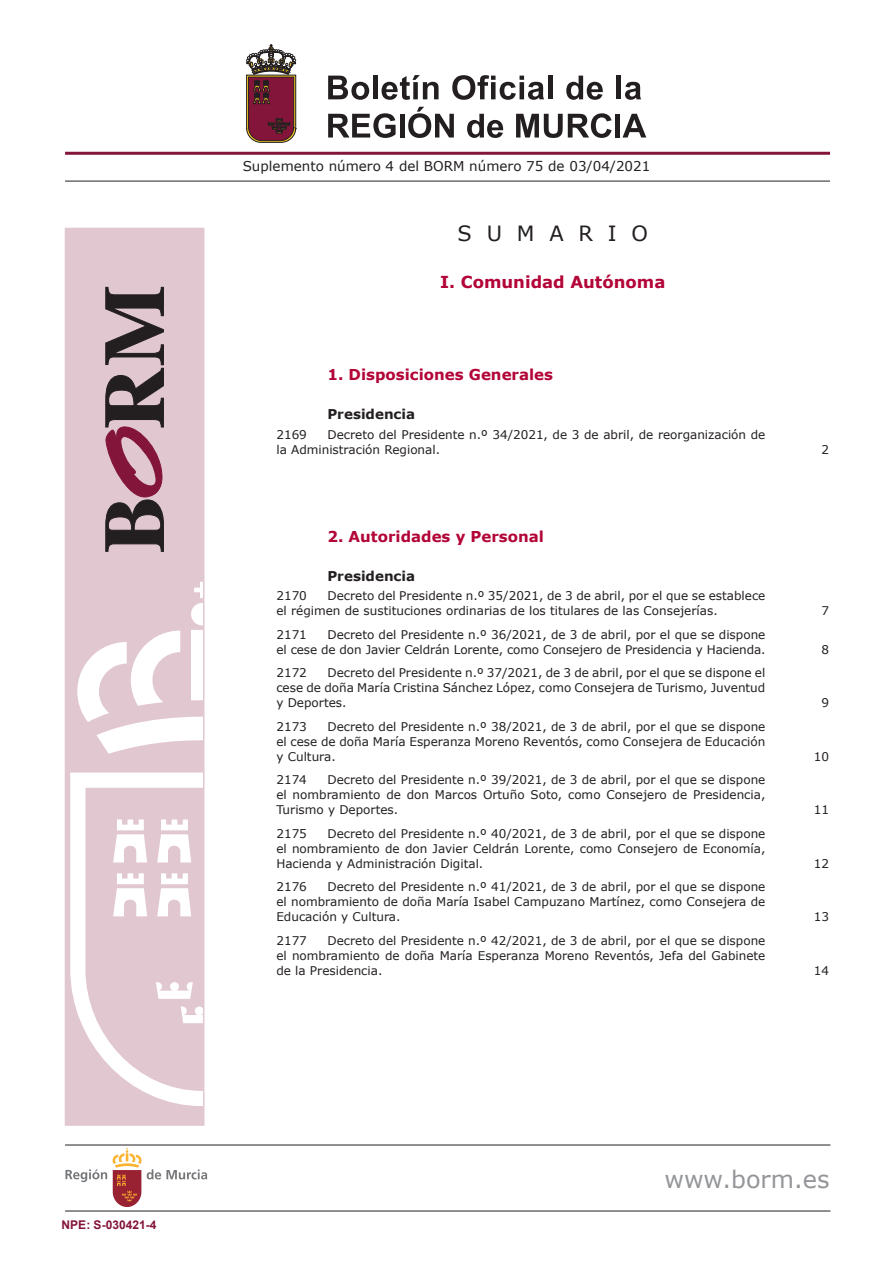
<style>
.page{position:relative;width:893px;height:1263px;background:#fff}
.page>*{position:absolute;margin:0;border:0;box-sizing:border-box;transform-origin:0 0}
.t1{font:24px "Verdana";color:#939598}
.t2{font:21px "Verdana";color:#231f20}
.t3{font:700 16.5px "Verdana";color:#b30437}
.t4{font:700 15px "Verdana";color:#b30437}
.t5{font:13.5px "Verdana";color:#231f20}
.t6{font:700 13.5px "Verdana";color:#231f20}
.t7{font:12px/15px "Verdana";color:#231f20;text-align:justify}
.t8{font:700 12px "Arial";color:#83143a}
</style>
<div class="page">
<hr style="left:65px;top:152px;width:765px;height:3px;background:#83143a">
<svg style="left:328px;top:113px;width:68px;height:25px"></svg>
<div style="left:400px;top:114px;width:5px;height:24px;background:#231f20"></div>
<svg style="left:408px;top:107px;width:46px;height:31px"></svg>
<svg style="left:467px;top:114px;width:36px;height:24px"></svg>
<svg style="left:516px;top:113px;width:96px;height:25px"></svg>
<hr style="left:616px;top:114px;width:4px;height:24px;background:#231f20">
<svg style="left:622px;top:114px;width:24px;height:24px"></svg>
<svg style="left:328px;top:76px;width:41px;height:24px"></svg>
<div style="left:373px;top:76px;width:5px;height:23px;background:#231f20"></div>
<svg style="left:382px;top:75px;width:57px;height:25px"></svg>
<svg style="left:452px;top:75px;width:92px;height:25px"></svg>
<div style="left:548px;top:76px;width:5px;height:23px;background:#231f20"></div>
<svg style="left:566px;top:76px;width:37px;height:24px"></svg>
<hr style="left:617px;top:76px;width:4px;height:23px;background:#231f20">
<svg style="left:625px;top:82px;width:16px;height:18px"></svg>
<hr style="left:65px;top:181px;width:765px;height:1px;background:#231f20">
<div style="left:65px;top:228px;width:139px;height:897px;background:#e1c7d0"></div>
<svg style="left:70px;top:772px;width:131px;height:334px"></svg>
<svg style="left:156px;top:958px;width:45px;height:90px"></svg>
<svg style="left:113px;top:819px;width:78px;height:97px"></svg>
<svg style="left:77px;top:582px;width:124px;height:172px"></svg>
<svg style="left:105px;top:287px;width:59px;height:265px"></svg>
<svg style="left:246px;top:45px;width:50px;height:98px;background:#824b53"></svg>
<hr style="left:65px;top:1144px;width:765px;height:1px;background:#231f20">
<svg style="left:113px;top:1148px;width:94px;height:59px"></svg>
<svg style="left:65px;top:1169px;width:42px;height:13px"></svg>
<hr style="left:65px;top:1210px;width:765px;height:1px;background:#231f20">
<p class="t8" style="left:62px;top:1216px;width:96px">NPE: S-030421-4</p>
<p class="t5" style="left:243px;top:157px;width:409px">Suplemento número 4 del BORM número 75 de 03/04/2021</p>
<h2 class="t2" style="left:458px;top:219px;width:192px">S U M A R I O</h2>
<h3 class="t3" style="left:440px;top:270px;width:227px">I. Comunidad Autónoma</h3>
<p class="t4" style="left:327px;top:364px;width:227px">1. Disposiciones Generales</p>
<p class="t6" style="left:327px;top:405px;width:89px">Presidencia</p>
<p class="t7" style="left:276px;top:426px;width:490px;text-indent:51px">Decreto del Presidente n.º 34/2021, de 3 de abril, de reorganización de la Administración Regional.</p>
<p class="t7" style="left:276px;top:426px;width:32px">2169</p>
<p class="t4" style="left:327px;top:526px;width:218px">2. Autoridades y Personal</p>
<p class="t6" style="left:327px;top:566px;width:89px">Presidencia</p>
<p class="t7" style="left:276px;top:588px;width:490px;text-indent:51px">Decreto del Presidente n.º 35/2021, de 3 de abril, por el que se establece el régimen de sustituciones ordinarias de los titulares de las Consejerías.</p>
<p class="t7" style="left:276px;top:588px;width:32px">2170</p>
<p class="t7" style="left:276px;top:627px;width:491px;text-align:right">Decreto del Presidente n.º 36/2021, de 3 de abril, por el que se dispone<br>el cese de don Javier Celdrán Lorente, como Consejero de Presidencia y Hacienda.</p>
<p class="t7" style="left:276px;top:627px;width:32px">2171</p>
<p class="t7" style="left:276px;top:665px;width:490px;text-indent:51px">Decreto del Presidente n.º 37/2021, de 3 de abril, por el que se dispone el cese de doña María Cristina Sánchez López, como Consejera de Turismo, Juventud y Deportes.</p>
<p class="t7" style="left:276px;top:665px;width:32px">2172</p>
<p class="t7" style="left:276px;top:719px;width:490px;text-indent:51px">Decreto del Presidente n.º 38/2021, de 3 de abril, por el que se dispone el cese de doña María Esperanza Moreno Reventós, como Consejera de Educación y Cultura.</p>
<p class="t7" style="left:276px;top:719px;width:32px">2173</p>
<p class="t7" style="left:276px;top:772px;width:490px;text-indent:51px">Decreto del Presidente n.º 39/2021, de 3 de abril, por el que se dispone el nombramiento de don Marcos Ortuño Soto, como Consejero de Presidencia, Turismo y Deportes.</p>
<p class="t7" style="left:276px;top:772px;width:32px">2174</p>
<p class="t7" style="left:276px;top:826px;width:490px;text-indent:51px">Decreto del Presidente n.º 40/2021, de 3 de abril, por el que se dispone el nombramiento de don Javier Celdrán Lorente, como Consejero de Economía, Hacienda y Administración Digital.</p>
<p class="t7" style="left:276px;top:826px;width:32px">2175</p>
<p class="t7" style="left:276px;top:879px;width:490px;text-indent:51px">Decreto del Presidente n.º 41/2021, de 3 de abril, por el que se dispone el nombramiento de doña María Isabel Campuzano Martínez, como Consejera de Educación y Cultura.</p>
<p class="t7" style="left:276px;top:879px;width:32px">2176</p>
<p class="t7" style="left:276px;top:933px;width:491px;text-indent:51px">Decreto del Presidente n.º 42/2021, de 3 de abril, por el que se dispone el nombramiento de doña María Esperanza Moreno Reventós, Jefa del Gabinete de la Presidencia.</p>
<p class="t7" style="left:276px;top:933px;width:32px">2177</p>
<p class="t7" style="left:822px;top:441px;width:9px">2</p>
<p class="t7" style="left:822px;top:603px;width:9px">7</p>
<p class="t7" style="left:822px;top:642px;width:9px">8</p>
<p class="t7" style="left:822px;top:695px;width:9px">9</p>
<p class="t7" style="left:814px;top:749px;width:17px">10</p>
<p class="t7" style="left:814px;top:802px;width:17px">11</p>
<p class="t7" style="left:814px;top:856px;width:17px">12</p>
<p class="t7" style="left:814px;top:909px;width:17px">13</p>
<p class="t7" style="left:814px;top:963px;width:17px">14</p>
<h1 class="t1" style="left:664px;top:1164px;width:167px">www.borm.es</h1>
</div>
